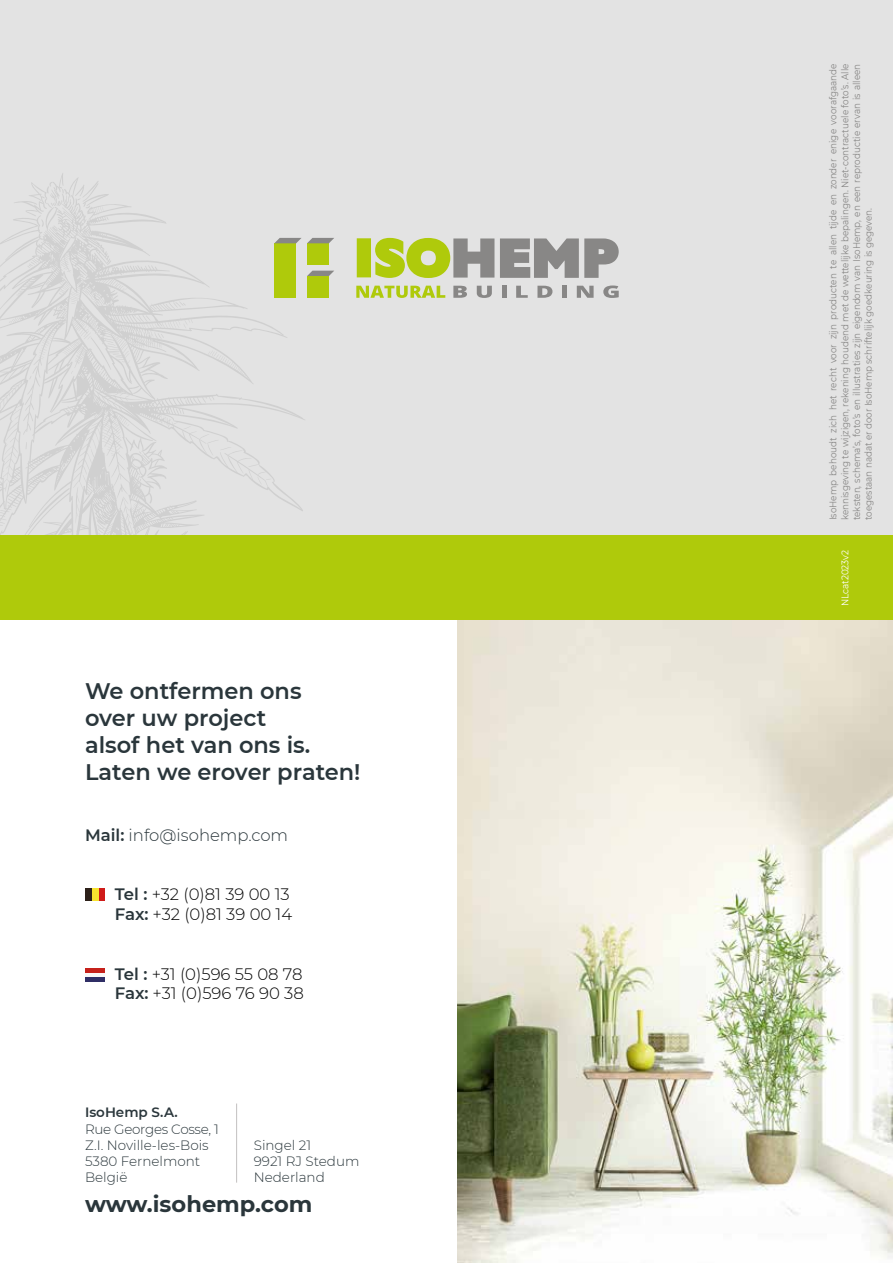
<style>
.page{position:relative;width:893px;height:1263px;background:#fff}
.page>*{position:absolute;margin:0;border:0;box-sizing:border-box;transform-origin:0 0}
.t1{font:600 22.5px/27px "Montserrat";color:#2a363b}
.t2{font:700 22.5px "Montserrat";color:#2a363b}
.t3{font:300 16.5px/19.8px "Montserrat";color:#000}
.t4{font:300 16.5px "Montserrat";color:#2a363b}
.t5{font:300 13.5px/16.2px "Montserrat";color:#2a363b}
.t6{font:600 13.5px "Montserrat";color:#2a363b}
.t7{font:9.75px/11.7px "Montserrat";color:#888786;text-align:justify;scale:.9 1}
.t8{font:9.75px "Montserrat";color:#fff;scale:.9 1}
.s1{font-weight:600}
.s2{font-weight:600;color:#2a363b}
</style>
<div class="page">
<img style="left:457px;top:620px;width:436px;height:643px">
<div style="left:0;top:0;width:893px;height:536px;background:#e3e3e3"></div>
<svg style="left:439px;top:238px;width:55px;height:40px"></svg>
<svg style="left:500px;top:238px;width:119px;height:40px"></svg>
<svg style="left:439px;top:286px;width:6px;height:12px"></svg>
<svg style="left:453px;top:286px;width:14px;height:12px"></svg>
<svg style="left:477px;top:286px;width:15px;height:12px"></svg>
<hr style="left:502px;top:286px;width:4px;height:12px;background:#888786">
<svg style="left:516px;top:286px;width:12px;height:12px"></svg>
<svg style="left:537px;top:286px;width:15px;height:12px"></svg>
<div style="left:562px;top:286px;width:5px;height:12px;background:#888786"></div>
<svg style="left:577px;top:286px;width:17px;height:12px"></svg>
<svg style="left:603px;top:285px;width:16px;height:13px"></svg>
<svg style="left:0;top:173px;width:439px;height:363px"></svg>
<div style="left:0;top:536px;width:893px;height:84px;background:#afca0b"></div>
<div style="left:85px;top:888px;width:7px;height:12px;background:#2d211a"></div>
<div style="left:98px;top:888px;width:7px;height:12px;background:#cf1b19"></div>
<div style="left:92px;top:888px;width:6px;height:12px;background:#f7e32f"></div>
<div style="left:85px;top:968px;width:20px;height:13px;background:#2f2e65"></div>
<svg style="left:85px;top:972px;width:20px;height:5px"></svg>
<hr style="left:85px;top:968px;width:20px;height:4px;background:#c6211b">
<hr style="left:236px;top:1103px;width:1px;height:79px;background:#c3c0c0">
<h1 class="t1" style="left:85px;top:677px;width:277px">We ontfermen ons<br>over uw project<br>alsof het van ons is.<br>Laten we erover praten!</h1>
<h2 class="t4" style="left:85px;top:824px;width:205px"><span class="s1">Mail:</span> info@isohemp.com</h2>
<h2 class="t3" style="left:115px;top:884px;width:179px"><span class="s2">Tel :</span> +32 (0)81 39 00 13<br><span class="s2">Fax:</span> +32 (0)81 39 00 14</h2>
<h2 class="t3" style="left:115px;top:963px;width:191px"><span class="s2">Tel :</span> +31 (0)596 55 08 78<br><span class="s2">Fax:</span> +31 (0)596 76 90 38</h2>
<h3 class="t6" style="left:85px;top:1103px;width:94px">IsoHemp S.A.</h3>
<h3 class="t5" style="left:85px;top:1120px;width:135px">Rue Georges Cosse, 1<br>Z.I. Noville-les-Bois<br>5380 Fernelmont<br>België</h3>
<h3 class="t5" style="left:254px;top:1136px;width:107px">Singel 21<br>9921 RJ Stedum<br>Nederland</h3>
<h1 class="t2" style="left:85px;top:1188px;width:229px">www.isohemp.com</h1>
<p class="t7" style="left:827px;top:520px;width:509px;rotate:-90deg">IsoHemp behoudt zich het recht voor zijn producten te allen tijde en zonder enige voorafgaande kennisgeving te wijzigen, rekening houdend met de wettelijke bepalingen. Niet-contractuele foto’s. Alle teksten, schema’s, foto’s en illustraties zijn eigendom van IsoHemp, en een reproductie ervan is alleen toegestaan nadat er door IsoHemp schriftelijk goedkeuring is gegeven.</p>
<p class="t8" style="left:838px;top:606px;width:64px;rotate:-90deg">NLcat2023v2</p>
</div>
